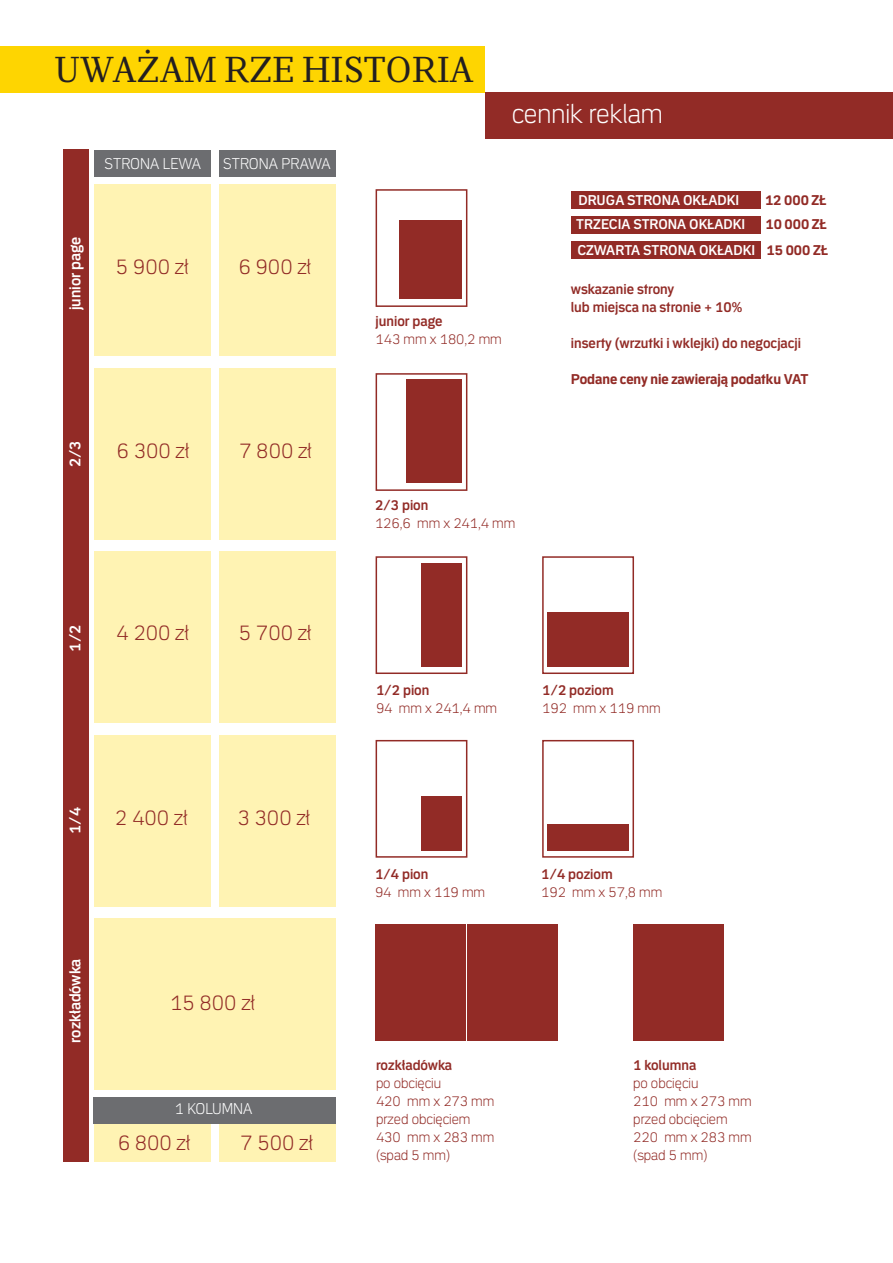
<style>
.page{position:relative;width:893px;height:1263px;background:#fff}
.page>*{position:absolute;margin:0;border:0;box-sizing:border-box;transform-origin:0 0}
.t1{font:36px "Erepublic Body Serif";color:#231f20}
.t2{font:300 28.5px "Erepublic Sans";color:#fff}
.t3{font:300 22.5px "Erepublic Sans";color:#922b26}
.t4{font:600 16.5px "Erepublic Sans";color:#fff}
.t5{font:300 16.5px "Erepublic Sans";color:#fff}
.t6{font:300 15px/18px "Erepublic Sans";color:#922b26}
.t7{font:600 15px/18px "Erepublic Sans";color:#922b26}
.t8{font:600 15px "Erepublic Sans";color:#fff}
.t9{font:700 15px "Erepublic Sans";color:#922b26}
.s1{font-weight:700;color:#922b26}
</style>
<div class="page">
<div style="left:219px;top:1122px;width:117px;height:40px;background:#fff3b3"></div>
<div style="left:94px;top:1122px;width:116px;height:40px;background:#fff3b3"></div>
<div style="left:219px;top:918px;width:117px;height:172px;background:#fff3b3"></div>
<div style="left:94px;top:918px;width:138px;height:172px;background:#fff3b3"></div>
<div style="left:94px;top:1097px;width:242px;height:27px;background:#6c6d70"></div>
<div style="left:219px;top:150px;width:117px;height:26px;background:#6c6d70"></div>
<div style="left:0;top:47px;width:485px;height:46px;background:#fed501"></div>
<div style="left:219px;top:185px;width:117px;height:171px;background:#fff3b3"></div>
<div style="left:376px;top:924px;width:90px;height:117px;background:#922b26"></div>
<div style="left:467px;top:924px;width:90px;height:117px;background:#922b26"></div>
<div style="left:633px;top:924px;width:91px;height:117px;background:#922b26"></div>
<div style="left:542px;top:740px;width:92px;height:118px;border:2px solid #922b26"></div>
<div style="left:547px;top:824px;width:82px;height:27px;background:#922b26"></div>
<div style="left:376px;top:740px;width:91px;height:118px;border:2px solid #922b26"></div>
<div style="left:421px;top:797px;width:41px;height:54px;background:#922b26"></div>
<div style="left:376px;top:556px;width:91px;height:118px;border:2px solid #922b26"></div>
<div style="left:421px;top:563px;width:41px;height:103px;background:#922b26"></div>
<div style="left:376px;top:373px;width:91px;height:118px;border:2px solid #922b26"></div>
<div style="left:406px;top:379px;width:56px;height:104px;background:#922b26"></div>
<div style="left:376px;top:189px;width:91px;height:118px;border:2px solid #922b26"></div>
<div style="left:399px;top:220px;width:63px;height:79px;background:#922b26"></div>
<div style="left:542px;top:556px;width:92px;height:118px;border:2px solid #922b26"></div>
<div style="left:547px;top:612px;width:82px;height:54px;background:#922b26"></div>
<div style="left:94px;top:185px;width:117px;height:171px;background:#fff3b3"></div>
<div style="left:219px;top:368px;width:117px;height:171px;background:#fff3b3"></div>
<div style="left:94px;top:368px;width:117px;height:171px;background:#fff3b3"></div>
<div style="left:219px;top:551px;width:117px;height:172px;background:#fff3b3"></div>
<div style="left:94px;top:551px;width:117px;height:172px;background:#fff3b3"></div>
<div style="left:219px;top:735px;width:117px;height:171px;background:#fff3b3"></div>
<div style="left:94px;top:735px;width:116px;height:171px;background:#fff3b3"></div>
<div style="left:94px;top:150px;width:116px;height:26px;background:#6c6d70"></div>
<div style="left:63px;top:150px;width:26px;height:1012px;background:#922b26"></div>
<div style="left:572px;top:191px;width:189px;height:17px;background:#922b26"></div>
<div style="left:572px;top:217px;width:189px;height:17px;background:#922b26"></div>
<div style="left:572px;top:241px;width:189px;height:17px;background:#922b26"></div>
<div style="left:485px;top:93px;width:408px;height:46px;background:#922b26"></div>
<p class="t1" style="left:54px;top:48px;width:421px">UWAŻAM RZE HISTORIA</p>
<p class="t2" style="left:512px;top:97px;width:153px">cennik reklam</p>
<p class="t5" style="left:104px;top:154px;width:98px">STRONA LEWA</p>
<p class="t5" style="left:223px;top:154px;width:109px">STRONA PRAWA</p>
<p class="t4" style="left:66px;top:310px;width:75px;rotate:-90deg">junior page</p>
<p class="t3" style="left:116px;top:253px;width:74px">5 900 zł</p>
<p class="t3" style="left:238px;top:253px;width:74px">6 900 zł</p>
<p class="t7" style="left:376px;top:311px;width:69px">junior page</p>
<p class="t6" style="left:376px;top:329px;width:128px">143 mm x 180,2 mm</p>
<p class="t8" style="left:578px;top:191px;width:162px">DRUGA STRONA OKŁADKI</p>
<p class="t9" style="left:765px;top:191px;width:63px">12 000 ZŁ</p>
<p class="t8" style="left:576px;top:216px;width:170px">TRZECIA STRONA OKŁADKI</p>
<p class="t9" style="left:765px;top:216px;width:63px">10 000 ZŁ</p>
<p class="t8" style="left:577px;top:241px;width:252px">CZWARTA STRONA OKŁADKI <span class="s1">15 000 ZŁ</span></p>
<p class="t7" style="left:571px;top:280px;width:173px">wskazanie strony<br>lub miejsca na stronie + 10%</p>
<p class="t7" style="left:571px;top:334px;width:232px">inserty (wrzutki i wklejki) do negocjacji</p>
<p class="t9" style="left:571px;top:370px;width:239px">Podane ceny nie zawierają podatku VAT</p>
<p class="t4" style="left:66px;top:467px;width:28px;rotate:-90deg">2/3</p>
<p class="t3" style="left:117px;top:437px;width:74px">6 300 zł</p>
<p class="t3" style="left:239px;top:437px;width:74px">7 800 zł</p>
<p class="t4" style="left:66px;top:651px;width:28px;rotate:-90deg">1/2</p>
<p class="t3" style="left:116px;top:619px;width:74px">4 200 zł</p>
<p class="t3" style="left:239px;top:619px;width:74px">5 700 zł</p>
<p class="t4" style="left:66px;top:834px;width:28px;rotate:-90deg">1/4</p>
<p class="t3" style="left:115px;top:804px;width:74px">2 400 zł</p>
<p class="t3" style="left:237px;top:804px;width:74px">3 300 zł</p>
<p class="t4" style="left:66px;top:1043px;width:85px;rotate:-90deg">rozkładówka</p>
<p class="t3" style="left:170px;top:989px;width:86px">15 800 zł</p>
<p class="t5" style="left:175px;top:1099px;width:79px">1 KOLUMNA</p>
<p class="t3" style="left:118px;top:1129px;width:74px">6 800 zł</p>
<p class="t3" style="left:240px;top:1129px;width:74px">7 500 zł</p>
<p class="t7" style="left:375px;top:495px;width:55px">2/3 pion</p>
<p class="t6" style="left:375px;top:513px;width:142px">126,6 mm x 241,4 mm</p>
<p class="t7" style="left:376px;top:681px;width:55px">1/2 pion</p>
<p class="t6" style="left:376px;top:699px;width:123px">94 mm x 241,4 mm</p>
<p class="t7" style="left:542px;top:681px;width:73px">1/2 poziom</p>
<p class="t6" style="left:542px;top:699px;width:120px">192 mm x 119 mm</p>
<p class="t7" style="left:375px;top:864px;width:55px">1/4 pion</p>
<p class="t6" style="left:375px;top:882px;width:112px">94 mm x 119 mm</p>
<p class="t7" style="left:541px;top:864px;width:73px">1/4 poziom</p>
<p class="t6" style="left:541px;top:882px;width:123px">192 mm x 57,8 mm</p>
<p class="t7" style="left:376px;top:1056px;width:78px">rozkładówka</p>
<p class="t6" style="left:376px;top:1074px;width:67px">po obcięciu</p>
<p class="t6" style="left:376px;top:1092px;width:120px">420 mm x 273 mm</p>
<p class="t6" style="left:376px;top:1110px;width:96px">przed obcięciem</p>
<p class="t6" style="left:376px;top:1128px;width:120px">430 mm x 283 mm (spad 5 mm)</p>
<p class="t7" style="left:633px;top:1056px;width:64px">1 kolumna</p>
<p class="t6" style="left:633px;top:1074px;width:67px">po obcięciu</p>
<p class="t6" style="left:633px;top:1092px;width:120px">210 mm x 273 mm</p>
<p class="t6" style="left:633px;top:1110px;width:96px">przed obcięciem</p>
<p class="t6" style="left:633px;top:1128px;width:120px">220 mm x 283 mm (spad 5 mm)</p>
</div>
